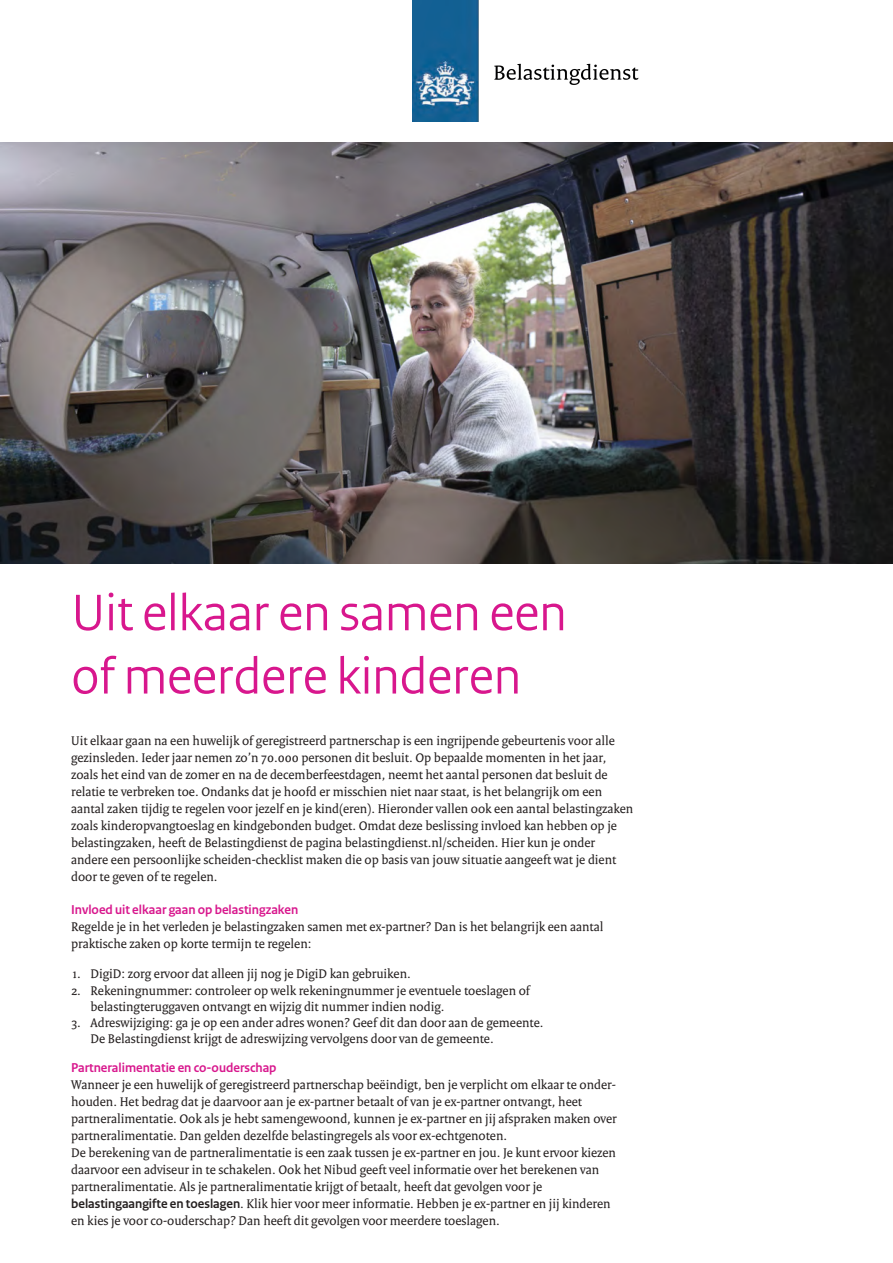
<style>
.page{position:relative;width:893px;height:1263px;background:#fff}
.page>*{position:absolute;margin:0;border:0;box-sizing:border-box;transform-origin:0 0}
.t1{font:54px/63.3px "Rijksoverheid Sans Heading";color:#d8178d}
.t2{font:13.5px/17px "Rijksoverheid Serif";color:#241f1f}
.t3{font:700 13.5px "Rijksoverheid Sans Heading";color:#d8178d}
.s1{font-family:"Rijksoverheid Sans Heading";font-weight:700}
</style>
<div class="page">
<img style="left:412px;top:0;width:227px;height:122px">
<img style="left:0;top:142px;width:893px;height:422px">
<h1 class="t1" style="left:71px;top:582px;width:497px">Uit elkaar en samen een of meerdere kinderen</h1>
<p class="t2" style="left:71px;top:732px;width:564px">Uit elkaar gaan na een huwelijk of geregistreerd partnerschap is een ingrijpende gebeurtenis voor alle gezinsleden. Ieder jaar nemen zo’n 70.000 personen dit besluit. Op bepaalde momenten in het jaar, zoals het eind van de zomer en na de decemberfeestdagen, neemt het aantal personen dat besluit de relatie te verbreken toe. Ondanks dat je hoofd er misschien niet naar staat, is het belangrijk om een aantal zaken tijdig te regelen voor jezelf en je kind(eren). Hieronder vallen ook een aantal belastingzaken zoals kinderopvangtoeslag en kindgebonden budget. Omdat deze beslissing invloed kan hebben op je belastingzaken, heeft de Belastingdienst de pagina belastingdienst.nl/scheiden. Hier kun je onder andere een persoonlijke scheiden-checklist maken die op basis van jouw situatie aangeeft wat je dient door te geven of te regelen.</p>
<p class="t3" style="left:71px;top:902px;width:229px">Invloed uit elkaar gaan op belastingzaken</p>
<p class="t2" style="left:71px;top:918px;width:534px">Regelde je in het verleden je belastingzaken samen met ex-partner? Dan is het belangrijk een aantal praktische zaken op korte termijn te regelen:</p>
<p class="t2" style="left:73px;top:965px;width:340px">1. DigiD: zorg ervoor dat alleen jij nog je DigiD kan gebruiken.</p>
<p class="t2" style="left:91px;top:982px;width:441px;line-height:16.2px;text-indent:-19px">2. Rekeningnummer: controleer op welk rekeningnummer je eventuele toeslagen of belastingteruggaven ontvangt en wijzig dit nummer indien nodig.</p>
<p class="t2" style="left:91px;top:1014px;width:455px;line-height:16.2px;text-indent:-19px">3. Adreswijziging: ga je op een ander adres wonen? Geef dit dan door aan de gemeente.<br>De Belastingdienst krijgt de adreswijzing vervolgens door van de gemeente.</p>
<p class="t3" style="left:71px;top:1060px;width:207px">Partneralimentatie en co-ouderschap</p>
<p class="t2" style="left:71px;top:1076px;width:547px">Wanneer je een huwelijk of geregistreerd partnerschap beëindigt, ben je verplicht om elkaar te onder&shy;houden. Het bedrag dat je daarvoor aan je ex-partner betaalt of van je ex-partner ontvangt, heet partneralimentatie. Ook als je hebt samengewoond, kunnen je ex-partner en jij afspraken maken over partneralimentatie. Dan gelden dezelfde belastingregels als voor ex-echtgenoten.<br>De berekening van de partneralimentatie is een zaak tussen je ex-partner en jou. Je kunt ervoor kiezen daarvoor een adviseur in te schakelen. Ook het Nibud geeft veel informatie over het berekenen van partneralimentatie. Als je partneralimentatie krijgt of betaalt, heeft dat gevolgen voor je <span class="s1">belastingaangifte en toeslagen</span>. Klik hier voor meer informatie. Hebben je ex-partner en jij kinderen en kies je voor co-ouderschap? Dan heeft dit gevolgen voor meerdere toeslagen.</p>
</div>
